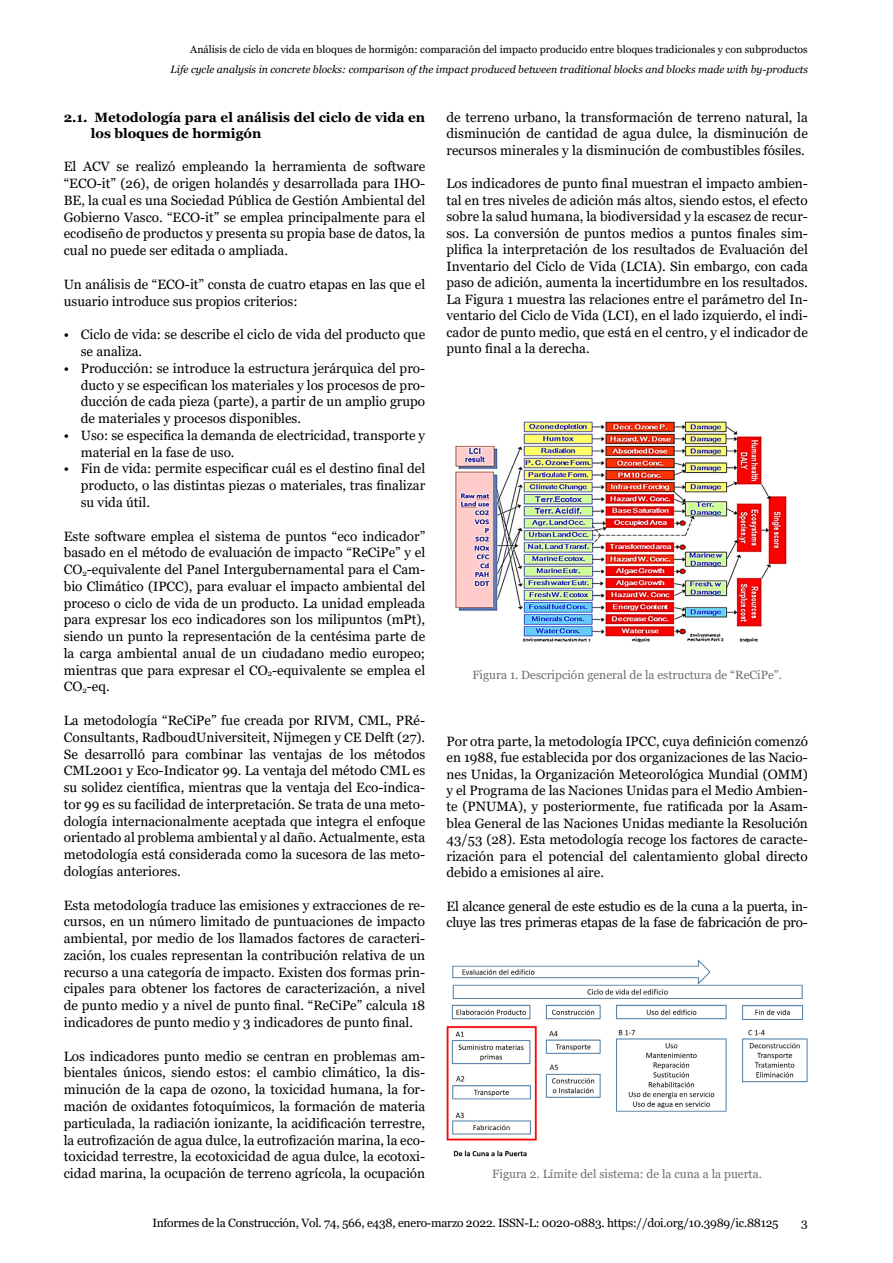
<style>
.page{position:relative;width:893px;height:1263px;background:#fff}
.page>*{position:absolute;margin:0;border:0;box-sizing:border-box;transform-origin:0 0}
.t1{font:13.5px/16.8px "Georgia";color:#000;text-align:justify}
.t2{font:13.5px/16.5px "Georgia";letter-spacing:-.02em;color:#000}
.t3{font:700 13.5px/16.5px "Georgia";color:#000}
.t4{font:12px "Georgia";letter-spacing:-.02em;color:#000}
.t5{font:12px "Georgia";color:#706f6f}
.t6{font:italic 10.5px "Georgia";color:#000}
.t7{font:10.5px "Georgia";color:#000}
</style>
<div class="page">
<img style="left:455px;top:421px;width:332px;height:222px">
<img style="left:446px;top:959px;width:362px;height:197px">
<p class="t7" style="left:190px;top:43px;width:619px">Análisis de ciclo de vida en bloques de hormigón: comparación del impacto producido entre bloques tradicionales y con subproductos</p>
<p class="t6" style="left:171px;top:62px;width:639px">Life cycle analysis in concrete blocks: comparison of the impact produced between traditional blocks and blocks made with by-products</p>
<p class="t3" style="left:91px;top:109px;width:336px;text-indent:-27px">2.1. Metodología para el análisis del ciclo de vida en los bloques de hormigón</p>
<p class="t1" style="left:64px;top:158px;width:363px">El ACV se realizó empleando la herramienta de software “ECO-it” (26), de origen holandés y desarrollada para IHO-BE, la cual es una Sociedad Pública de Gestión Ambiental del Gobierno Vasco. “ECO-it” se emplea principalmente para el ecodiseño de productos y presenta su propia base de datos, la cual no puede ser editada o ampliada.</p>
<p class="t1" style="left:64px;top:276px;width:363px">Un análisis de “ECO-it” consta de cuatro etapas en las que el usuario introduce sus propios criterios:</p>
<p class="t1" style="left:81px;top:327px;width:346px;text-indent:-17px">• Ciclo de vida: se describe el ciclo de vida del producto que se analiza.</p>
<p class="t1" style="left:81px;top:360px;width:346px;text-indent:-17px">• Producción: se introduce la estructura jerárquica del pro&shy;ducto y se especifican los materiales y los procesos de pro&shy;ducción de cada pieza (parte), a partir de un amplio grupo de materiales y procesos disponibles.</p>
<p class="t1" style="left:81px;top:427px;width:346px;text-indent:-17px">• Uso: se especifica la demanda de electricidad, transporte y material en la fase de uso.</p>
<p class="t1" style="left:81px;top:461px;width:346px;text-indent:-17px">• Fin de vida: permite especificar cuál es el destino final del producto, o las distintas piezas o materiales, tras finalizar su vida útil.</p>
<p class="t1" style="left:64px;top:528px;width:363px">Este software emplea el sistema de puntos “eco indicador” basado en el método de evaluación de impacto “ReCiPe” y el CO<sub>2</sub>-equivalente del Panel Intergubernamental para el Cam&shy;bio Climático (IPCC), para evaluar el impacto ambiental del proceso o ciclo de vida de un producto. La unidad empleada para expresar los eco indicadores son los milipuntos (mPt), siendo un punto la representación de la centésima parte de la carga ambiental anual de un ciudadano medio europeo; mientras que para expresar el CO<sub>2</sub>-equivalente se emplea el CO<sub>2</sub>-eq.</p>
<p class="t1" style="left:64px;top:712px;width:363px">La metodología “ReCiPe” fue creada por RIVM, CML, PRé-Consultants, RadboudUniversiteit, Nijmegen y CE Delft (27).<br>Se desarrolló para combinar las ventajas de los métodos CML2001 y Eco-Indicator 99. La ventaja del método CML es su solidez científica, mientras que la ventaja del Eco-indica&shy;tor 99 es su facilidad de interpretación. Se trata de una meto&shy;dología internacionalmente aceptada que integra el enfoque orientado al problema ambiental y al daño. Actualmente, esta metodología está considerada como la sucesora de las meto&shy;dologías anteriores.</p>
<p class="t1" style="left:64px;top:897px;width:363px">Esta metodología traduce las emisiones y extracciones de re&shy;cursos, en un número limitado de puntuaciones de impacto ambiental, por medio de los llamados factores de caracteri&shy;zación, los cuales representan la contribución relativa de un recurso a una categoría de impacto. Existen dos formas prin&shy;cipales para obtener los factores de caracterización, a nivel de punto medio y a nivel de punto final. “ReCiPe” calcula 18 indicadores de punto medio y 3 indicadores de punto final.</p>
<p class="t1" style="left:64px;top:1048px;width:363px">Los indicadores punto medio se centran en problemas am&shy;bientales únicos, siendo estos: el cambio climático, la dis&shy;minución de la capa de ozono, la toxicidad humana, la for&shy;mación de oxidantes fotoquímicos, la formación de materia particulada, la radiación ionizante, la acidificación terrestre, la eutrofización de agua dulce, la eutrofización marina, la eco&shy;toxicidad terrestre, la ecotoxicidad de agua dulce, la ecotoxi&shy;cidad marina, la ocupación de terreno agrícola, la ocupación</p>
<p class="t1" style="left:446px;top:109px;width:363px">de terreno urbano, la transformación de terreno natural, la disminución de cantidad de agua dulce, la disminución de recursos minerales y la disminución de combustibles fósiles.</p>
<p class="t1" style="left:446px;top:176px;width:363px">Los indicadores de punto final muestran el impacto ambien&shy;tal en tres niveles de adición más altos, siendo estos, el efecto sobre la salud humana, la biodiversidad y la escasez de recur&shy;sos. La conversión de puntos medios a puntos finales sim&shy;plifica la interpretación de los resultados de Evaluación del Inventario del Ciclo de Vida (LCIA). Sin embargo, con cada paso de adición, aumenta la incertidumbre en los resultados.<br>La Figura 1 muestra las relaciones entre el parámetro del In&shy;ventario del Ciclo de Vida (LCI), en el lado izquierdo, el indi&shy;cador de punto medio, que está en el centro, y el indicador de punto final a la derecha.</p>
<p class="t5" style="left:472px;top:667px;width:311px">Figura 1. Descripción general de la estructura de “ReCiPe”.</p>
<p class="t1" style="left:446px;top:733px;width:363px">Por otra parte, la metodología IPCC, cuya definición comenzó en 1988, fue establecida por dos organizaciones de las Nacio&shy;nes Unidas, la Organización Meteorológica Mundial (OMM) y el Programa de las Naciones Unidas para el Medio Ambien&shy;te (PNUMA), y posteriormente, fue ratificada por la Asam&shy;blea General de las Naciones Unidas mediante la Resolución 43/53 (28). Esta metodología recoge los factores de caracte&shy;rización para el potencial del calentamiento global directo debido a emisiones al aire.</p>
<p class="t2" style="left:446px;top:898px;width:363px">El alcance general de este estudio es de la cuna a la puerta, in&shy;cluye las tres primeras etapas de la fase de fabricación de pro-</p>
<p class="t5" style="left:492px;top:1166px;width:271px">Figura 2. Límite del sistema: de la cuna a la puerta.</p>
<p class="t4" style="left:152px;top:1215px;width:628px">Informes de la Construcción, Vol. 74, 566, e438, enero-marzo 2022. ISSN-L: 0020-0883. https://doi.org/10.3989/ic.88125</p>
<p class="t4" style="left:801px;top:1215px;width:8px">3</p>
</div>
